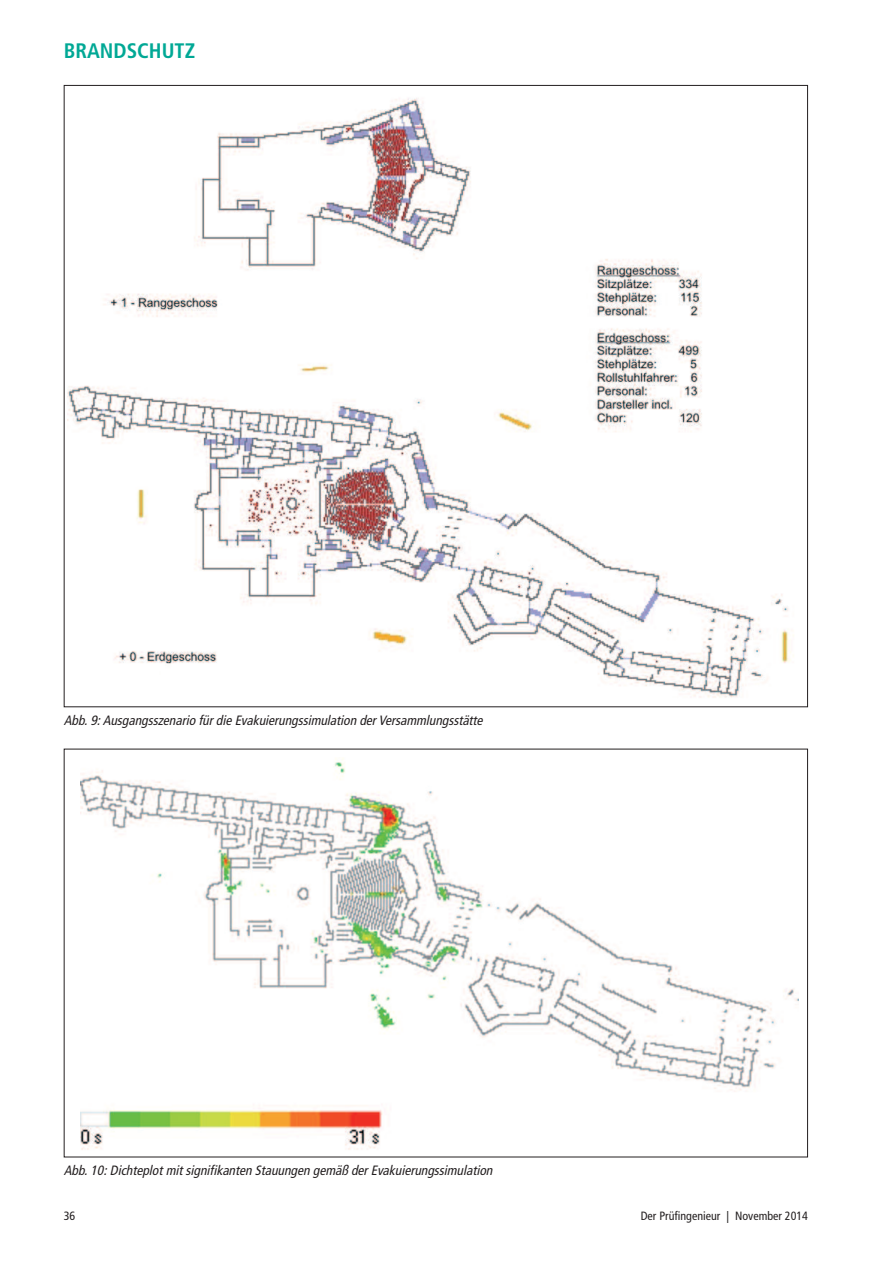
<style>
.page{position:relative;width:893px;height:1263px;background:#fff}
.page>*{position:absolute;margin:0;border:0;box-sizing:border-box;transform-origin:0 0}
.t1{font:700 condensed 21px "Frutiger LT";color:#00a895}
.t2{font:italic condensed 13.5px "Frutiger LT";color:#231f20}
.t3{font:condensed 12px "Frutiger LT";color:#231f20}
</style>
<div class="page">
<img style="left:80px;top:759px;width:719px;height:391px">
<img style="left:67px;top:98px;width:727px;height:600px">
<h1 class="t1" style="left:64px;top:39px;width:133px">BRANDSCHUTZ</h1>
<p class="t2" style="left:64px;top:712px;width:424px">Abb. 9: Ausgangsszenario für die Evakuierungssimulation der Versammlungsstätte</p>
<p class="t2" style="left:64px;top:1162px;width:433px">Abb. 10: Dichteplot mit signifikanten Stauungen gemäß der Evakuierungssimulation</p>
<p class="t3" style="left:64px;top:1209px;width:13px">36</p>
<p class="t3" style="left:641px;top:1209px;width:169px">Der Prüfingenieur | November 2014</p>
</div>
